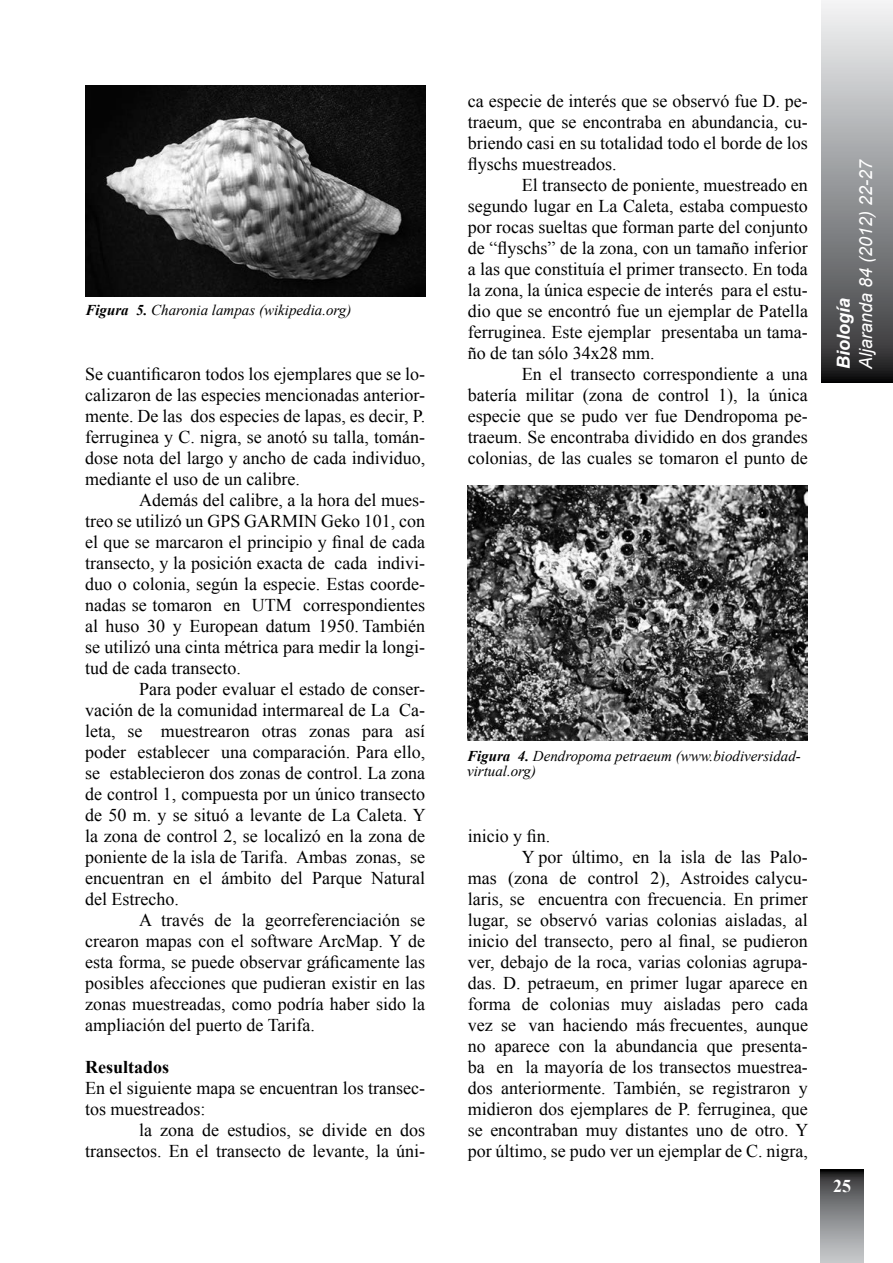
<style>
.page{position:relative;width:893px;height:1263px;background:#fff}
.page>*{position:absolute;margin:0;border:0;box-sizing:border-box;transform-origin:0 0}
.t1{font:18px/21px "Times New Roman";color:#000;text-align:justify}
.t2{font:italic 18px "Arial";letter-spacing:-.005em;color:#fff}
.t3{font:700 18px "Times New Roman";color:#000}
.t4{font:italic 700 18px "Arial";color:#fff}
.t5{font:700 18px "Times New Roman";color:#fff}
.t6{font:italic 15px/15px "Times New Roman";color:#000}
.s1{font-weight:700}
</style>
<div class="page">
<svg style="left:821px;top:1170px;width:43px;height:93px;background:#818385"></svg>
<img style="left:467px;top:486px;width:340px;height:255px">
<img style="left:85px;top:85px;width:340px;height:211px">
<svg style="left:821px;top:1px;width:72px;height:382px;background:#909193"></svg>
<p class="t1" style="left:468px;top:90px;width:342px">ca especie de interés que se observó fue D. pe&shy;traeum, que se encontraba en abundancia, cu&shy;briendo casi en su totalidad todo el borde de los flyschs muestreados.</p>
<p class="t1" style="left:468px;top:174px;width:342px;text-indent:54px">El transecto de poniente, muestreado en segundo lugar en La Caleta, estaba compuesto por rocas sueltas que forman parte del conjunto de “flyschs” de la zona, con un tamaño inferior a las que constituía el primer transecto. En toda la zona, la única especie de interés para el estu&shy;dio que se encontró fue un ejemplar de Patella ferruginea. Este ejemplar presentaba un tama&shy;ño de tan sólo 34x28 mm.</p>
<p class="t1" style="left:468px;top:363px;width:342px;text-indent:54px">En el transecto correspondiente a una batería militar (zona de control 1), la única especie que se pudo ver fue Dendropoma pe&shy;traeum. Se encontraba dividido en dos grandes colonias, de las cuales se tomaron el punto de</p>
<p class="t2" style="left:854px;top:369px;width:211px;rotate:-90deg">Aljaranda 84 (2012) 22-27</p>
<p class="t6" style="left:85px;top:302px;width:267px"><span class="s1">Figura 5.</span> Charonia lampas (wikipedia.org)</p>
<p class="t4" style="left:832px;top:369px;width:73px;rotate:-90deg">Biología</p>
<p class="t1" style="left:85px;top:363px;width:342px">Se cuantificaron todos los ejemplares que se lo&shy;calizaron de las especies mencionadas anterior&shy;mente. De las dos especies de lapas, es decir, P. ferruginea y C. nigra, se anotó su talla, tomán&shy;dose nota del largo y ancho de cada individuo, mediante el uso de un calibre.</p>
<p class="t1" style="left:85px;top:489px;width:342px;text-indent:54px">Además del calibre, a la hora del mues&shy;treo se utilizó un GPS GARMIN Geko 101, con el que se marcaron el principio y final de cada transecto, y la posición exacta de cada indivi&shy;duo o colonia, según la especie. Estas coorde&shy;nadas se tomaron en UTM correspondientes al huso 30 y European datum 1950. También se utilizó una cinta métrica para medir la longi&shy;tud de cada transecto.</p>
<p class="t1" style="left:85px;top:678px;width:342px;text-indent:54px">Para poder evaluar el estado de conser&shy;vación de la comunidad intermareal de La Ca&shy;leta, se muestrearon otras zonas para así poder establecer una comparación. Para ello, se establecieron dos zonas de control. La zona de control 1, compuesta por un único transecto de 50 m. y se situó a levante de La Caleta. Y la zona de control 2, se localizó en la zona de poniente de la isla de Tarifa. Ambas zonas, se encuentran en el ámbito del Parque Natural del Estrecho.</p>
<p class="t1" style="left:85px;top:909px;width:342px;text-indent:54px">A través de la georreferenciación se crearon mapas con el software ArcMap. Y de esta forma, se puede observar gráficamente las posibles afecciones que pudieran existir en las zonas muestreadas, como podría haber sido la ampliación del puerto de Tarifa.</p>
<p class="t3" style="left:85px;top:1054px;width:86px">Resultados</p>
<p class="t1" style="left:85px;top:1077px;width:342px">En el siguiente mapa se encuentran los transec&shy;tos muestreados:</p>
<p class="t1" style="left:85px;top:1119px;width:342px;text-align:right">la zona de estudios, se divide en dos transectos. En el transecto de levante, la úni-</p>
<p class="t6" style="left:467px;top:748px;width:335px"><span class="s1">Figura 4.</span> Dendropoma petraeum (www.biodiversidad&shy;virtual.org)</p>
<p class="t1" style="left:468px;top:825px;width:84px">inicio y fin.</p>
<p class="t1" style="left:522px;top:846px;width:288px">Y por último, en la isla de las Palo-</p>
<p class="t1" style="left:468px;top:867px;width:342px">mas (zona de control 2), Astroides calycu-</p>
<p class="t1" style="left:468px;top:888px;width:342px">laris, se encuentra con frecuencia. En primer</p>
<p class="t1" style="left:468px;top:909px;width:342px">lugar, se observó varias colonias aisladas, al</p>
<p class="t1" style="left:468px;top:930px;width:342px">inicio del transecto, pero al final, se pudieron</p>
<p class="t1" style="left:468px;top:951px;width:342px">ver, debajo de la roca, varias colonias agrupa-</p>
<p class="t1" style="left:468px;top:972px;width:342px">das. D. petraeum, en primer lugar aparece en</p>
<p class="t1" style="left:468px;top:993px;width:342px">forma de colonias muy aisladas pero cada</p>
<p class="t1" style="left:468px;top:1014px;width:342px">vez se van haciendo más frecuentes, aunque</p>
<p class="t1" style="left:468px;top:1035px;width:342px">no aparece con la abundancia que presenta-</p>
<p class="t1" style="left:468px;top:1056px;width:342px">ba en la mayoría de los transectos muestrea-</p>
<p class="t1" style="left:468px;top:1077px;width:342px">dos anteriormente. También, se registraron y</p>
<p class="t1" style="left:468px;top:1098px;width:342px">midieron dos ejemplares de P. ferruginea, que</p>
<p class="t1" style="left:468px;top:1119px;width:342px">se encontraban muy distantes uno de otro. Y</p>
<p class="t1" style="left:468px;top:1140px;width:342px">por último, se pudo ver un ejemplar de C. nigra,</p>
<p class="t5" style="left:833px;top:1174px;width:19px">25</p>
</div>
